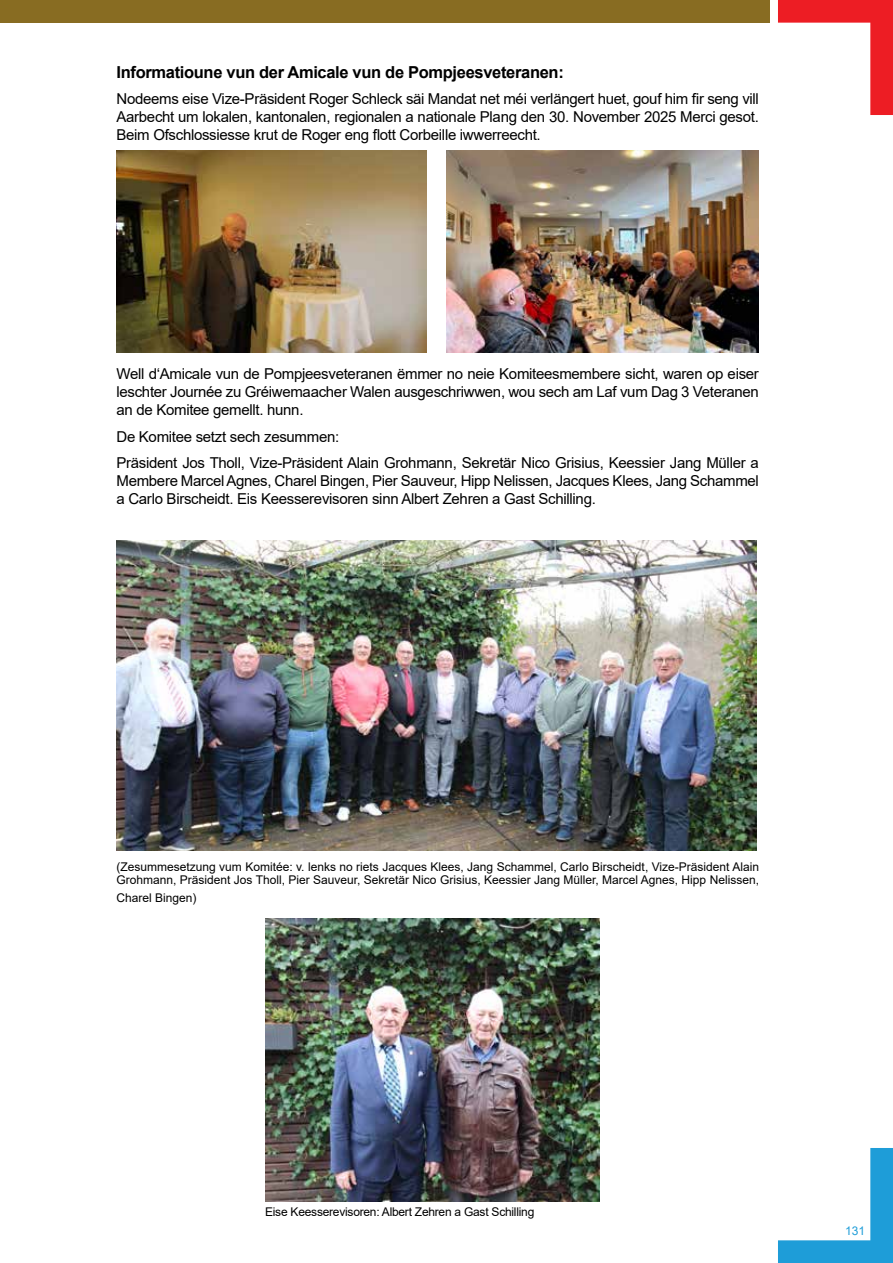
<style>
.page{position:relative;width:893px;height:1263px;background:#fff}
.page>*{position:absolute;margin:0;border:0;box-sizing:border-box;transform-origin:0 0}
.t1{font:700 16.5px "Arial";letter-spacing:-.02em;color:#000}
.t2{font:15px/18px "Arial";letter-spacing:-.02em;color:#000;text-align:justify}
.t3{font:12px/13.5px "Arial";color:#000}
.t4{font:12px "Arial";letter-spacing:-.02em;color:#000}
.t5{font:12px "Arial";color:#1e9dd8}
</style>
<div class="page">
<div style="left:0;top:0;width:770px;height:23px;background:#886c22"></div>
<svg style="left:778px;top:1148px;width:115px;height:115px"></svg>
<svg style="left:778px;top:0;width:115px;height:115px"></svg>
<img style="left:116px;top:150px;width:311px;height:202px">
<img style="left:117px;top:540px;width:640px;height:310px">
<img style="left:266px;top:918px;width:334px;height:283px">
<img style="left:446px;top:151px;width:312px;height:201px">
<p class="t1" style="left:117px;top:60px;width:449px">Informatioune vun der Amicale vun de Pompjeesveteranen:</p>
<p class="t2" style="left:117px;top:90px;width:644px">Nodeems eise Vize-Präsident Roger Schleck säi Mandat net méi verlängert huet, gouf him fir seng vill Aarbecht um lokalen, kantonalen, regionalen a nationale Plang den 30. November 2025 Merci gesot.<br>Beim Ofschlossiesse krut de Roger eng flott Corbeille iwwerreecht.</p>
<p class="t2" style="left:117px;top:365px;width:644px">Well d‘Amicale vun de Pompjeesveteranen ëmmer no neie Komiteesmembere sicht, waren op eiser leschter Journée zu Gréiwemaacher Walen ausgeschriwwen, wou sech am Laf vum Dag 3 Veteranen an de Komitee gemellt. hunn.</p>
<p class="t2" style="left:117px;top:423px;width:644px;line-height:26.5px">De Komitee setzt sech zesummen:<br>Präsident Jos Tholl, Vize-Präsident Alain Grohmann, Sekretär Nico Grisius, Keessier Jang Müller a</p>
<p class="t2" style="left:117px;top:472px;width:644px">Membere Marcel Agnes, Charel Bingen, Pier Sauveur, Hipp Nelissen, Jacques Klees, Jang Schammel a Carlo Birscheidt. Eis Keesserevisoren sinn Albert Zehren a Gast Schilling.</p>
<p class="t3" style="left:117px;top:859px;width:644px">(Zesummesetzung vum Komitée: v. lenks no riets Jacques Klees, Jang Schammel, Carlo Birscheidt, Vize-Präsident Alain<br>Grohmann, Präsident Jos Tholl, Pier Sauveur, Sekretär Nico Grisius, Keessier Jang Müller, Marcel Agnes, Hipp Nelissen,</p>
<p class="t3" style="left:117px;top:891px;width:82px">Charel Bingen)</p>
<p class="t4" style="left:265px;top:1203px;width:271px">Eise Keesserevisoren: Albert Zehren a Gast Schilling</p>
<p class="t5" style="left:845px;top:1222px;width:22px">131</p>
</div>
